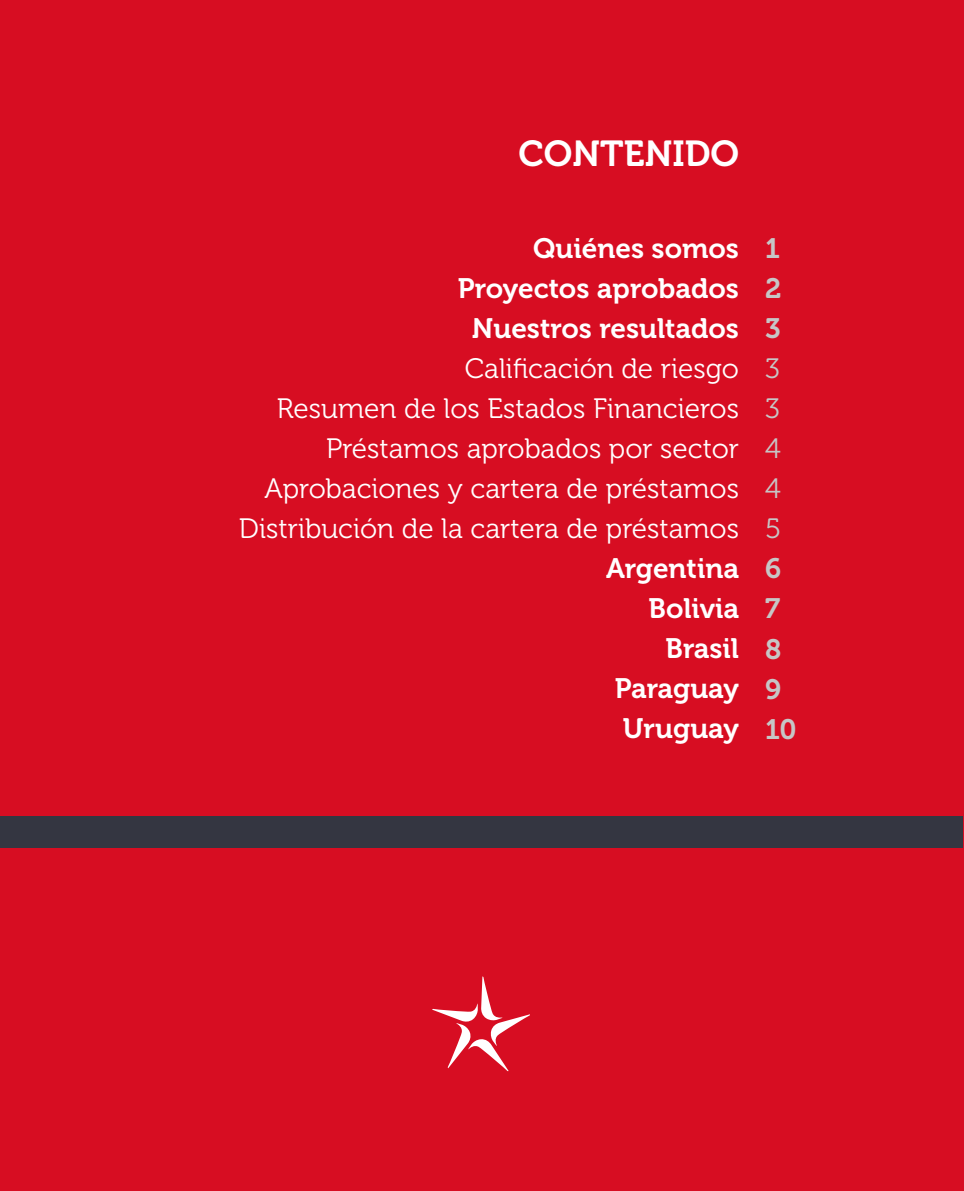
<style>
.page{position:relative;width:964px;height:1191px;background:#fff}
.page>*{position:absolute;margin:0;border:0;box-sizing:border-box;transform-origin:0 0}
.t1{font:36px "Museo 700";color:#fff}
.t2{font:28px/40px "Museo 300";color:#fff;text-align:right}
.t3{font:28px/40px "Museo 700";color:#fff;text-align:right}
.t4{font:28px/40px "Museo 700";color:#c6c6c6;text-align:justify}
.t5{font:28px/40px "Museo 300";color:#c6c6c6;text-align:justify}
</style>
<div class="page">
<div style="left:0;top:0;width:963px;height:1191px;background:#d70d22"></div>
<svg style="left:432px;top:976px;width:98px;height:95px"></svg>
<div style="left:0;top:816px;width:963px;height:31px;background:#343641"></div>
<p class="t1" style="left:518px;top:134px;width:222px">CONTENIDO</p>
<p class="t3" style="left:458px;top:229px;width:283px">Quiénes somos<br>Proyectos aprobados<br>Nuestros resultados</p>
<p class="t2" style="left:239px;top:349px;width:502px">Calificación de riesgo<br>Resumen de los Estados Financieros Préstamos aprobados por sector Aprobaciones y cartera de préstamos Distribución de la cartera de préstamos</p>
<p class="t3" style="left:606px;top:549px;width:135px">Argentina<br>Bolivia<br>Brasil<br>Paraguay<br>Uruguay</p>
<p class="t4" style="left:765px;top:229px;width:18px">1<br>2<br>3</p>
<p class="t5" style="left:765px;top:349px;width:17px">3<br>3<br>4<br>4<br>5</p>
<p class="t4" style="left:765px;top:549px;width:33px;text-align:left">6<br>7<br>8<br>9<br>10</p>
</div>
